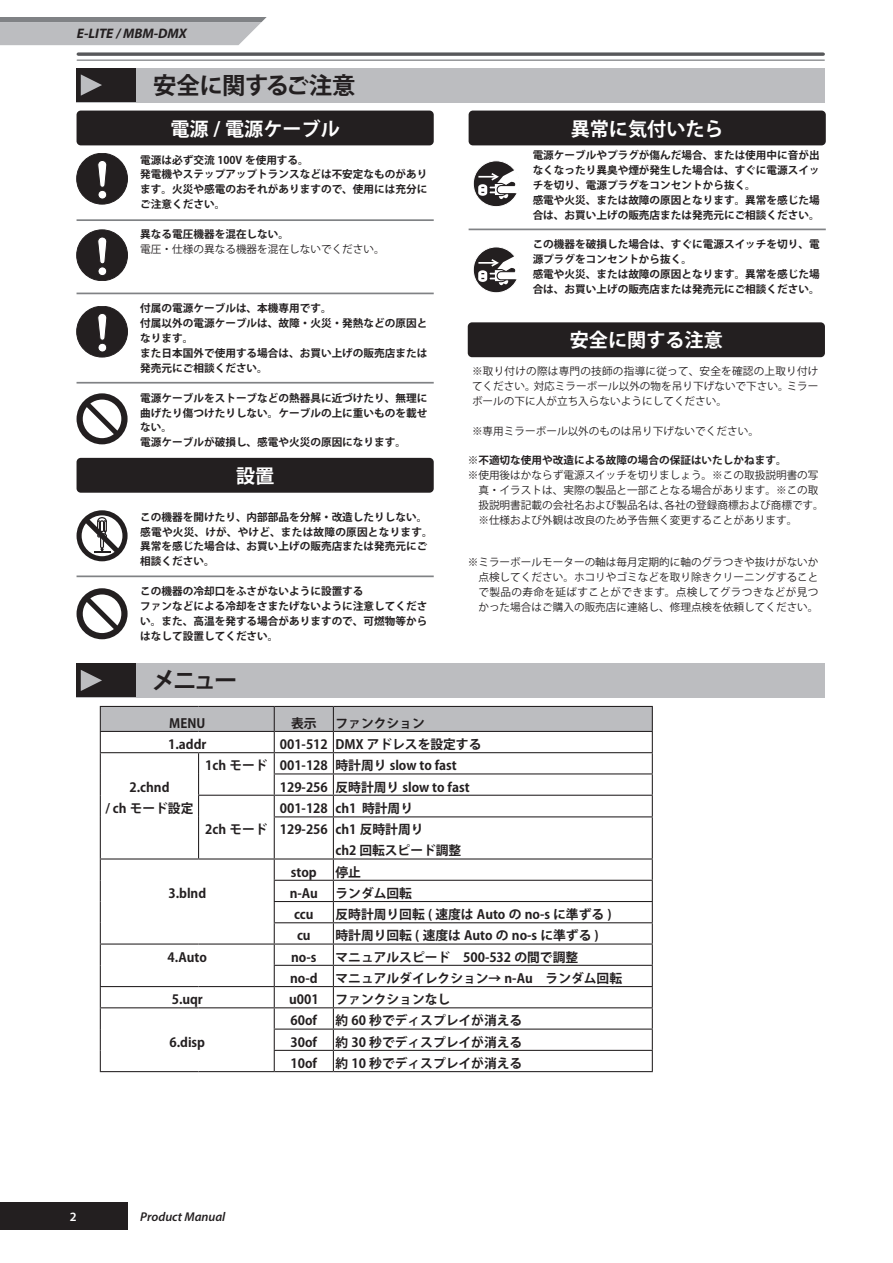
<style>
.page{position:relative;width:893px;height:1263px;background:#fff}
.page>*{position:absolute;margin:0;border:0;box-sizing:border-box;transform-origin:0 0}
.t1{font:700 23.4px "Koz Go Pro";letter-spacing:-.03em;color:#231f20}
.t2{font:700 19.2px "Koz Go Pro";color:#fff}
.t3{font:italic 700 13.8px "Myriad Pro";color:#231f20}
.t4{font:700 12.75px/21.3px "Koz Go Pro";color:#231f20;text-align:center}
.t5{font:italic 600 12.75px "Myriad Pro";color:#231f20}
.t6{font:600 12.75px "Myriad Pro";color:#fff}
.t7{font:700 10.65px/14.9px "Koz Go Pro";color:#231f20}
.t8{font:10.65px/14.9px "Koz Go Pro";color:#231f20;text-align:justify}
</style>
<div class="page">
<svg style="left:0;top:17px;width:267px;height:28px;background:#b5b6b9"></svg>
<div style="left:0;top:1202px;width:128px;height:28px;background:#231f20"></div>
<svg style="left:78px;top:52px;width:745px;height:4px;background:#6f7072"></svg>
<hr style="left:77px;top:60px;width:747px;height:1px;background:#808285">
<svg style="left:100px;top:706px;width:553px;height:365px"></svg>
<hr style="left:100px;top:1071px;width:99px;height:1px;background:#231f20">
<hr style="left:199px;top:1071px;width:75px;height:1px;background:#231f20">
<hr style="left:274px;top:1071px;width:59px;height:1px;background:#231f20">
<hr style="left:333px;top:1071px;width:320px;height:1px;background:#231f20">
<div style="left:77px;top:663px;width:748px;height:34px;background:#bcbdc0"></div>
<div style="left:77px;top:68px;width:748px;height:34px;background:#bcbdc0"></div>
<div style="left:77px;top:663px;width:59px;height:34px;background:#231f20"></div>
<div style="left:77px;top:68px;width:59px;height:34px;background:#231f20"></div>
<svg style="left:81px;top:670px;width:21px;height:21px"></svg>
<svg style="left:81px;top:74px;width:21px;height:22px"></svg>
<div style="left:77px;top:111px;width:357px;height:34px;background:#231f20;border-radius:4px"></div>
<div style="left:77px;top:458px;width:357px;height:35px;background:#231f20;border-radius:4px"></div>
<div style="left:77px;top:153px;width:50px;height:51px;background:#231f20;border-radius:50%"></div>
<div style="left:77px;top:153px;width:51px;height:51px;border:1px solid #231f20;border-radius:50%"></div>
<svg style="left:98px;top:161px;width:9px;height:26px"></svg>
<div style="left:98px;top:190px;width:9px;height:9px;background:#fff;border-radius:50%"></div>
<div style="left:98px;top:190px;width:9px;height:9px;border:1px solid #231f20;border-radius:50%"></div>
<div style="left:77px;top:230px;width:50px;height:51px;background:#231f20;border-radius:50%"></div>
<div style="left:77px;top:230px;width:51px;height:51px;border:1px solid #231f20;border-radius:50%"></div>
<svg style="left:98px;top:237px;width:9px;height:27px"></svg>
<div style="left:98px;top:267px;width:9px;height:9px;background:#fff;border-radius:50%"></div>
<div style="left:98px;top:267px;width:9px;height:9px;border:1px solid #231f20;border-radius:50%"></div>
<svg style="left:77px;top:393px;width:51px;height:51px"></svg>
<hr style="left:77px;top:219px;width:357px;height:2px;background:#808285">
<hr style="left:77px;top:293px;width:357px;height:1px;background:#808285">
<hr style="left:77px;top:382px;width:357px;height:2px;background:#808285">
<hr style="left:77px;top:575px;width:357px;height:2px;background:#808285">
<svg style="left:77px;top:510px;width:51px;height:51px"></svg>
<svg style="left:77px;top:588px;width:51px;height:51px"></svg>
<div style="left:77px;top:306px;width:50px;height:51px;background:#231f20;border-radius:50%"></div>
<div style="left:77px;top:306px;width:51px;height:51px;border:1px solid #231f20;border-radius:50%"></div>
<svg style="left:98px;top:314px;width:9px;height:26px"></svg>
<div style="left:98px;top:343px;width:9px;height:9px;background:#fff;border-radius:50%"></div>
<div style="left:98px;top:343px;width:9px;height:9px;border:1px solid #231f20;border-radius:50%"></div>
<svg style="left:473px;top:161px;width:46px;height:46px"></svg>
<div style="left:473px;top:161px;width:46px;height:46px;border:1px solid #fff;border-radius:50%"></div>
<svg style="left:478px;top:170px;width:41px;height:31px"></svg>
<div style="left:469px;top:111px;width:357px;height:34px;background:#231f20;border-radius:4px"></div>
<div style="left:468px;top:322px;width:357px;height:35px;background:#231f20;border-radius:4px"></div>
<svg style="left:473px;top:247px;width:46px;height:46px"></svg>
<div style="left:473px;top:247px;width:46px;height:46px;border:1px solid #fff;border-radius:50%"></div>
<svg style="left:478px;top:256px;width:41px;height:31px"></svg>
<hr style="left:469px;top:229px;width:357px;height:1px;background:#808285">
<p class="t3" style="left:77px;top:25px;width:111px">E-LITE / MBM-DMX</p>
<h1 class="t1" style="left:153px;top:70px;width:204px">安全に関するご注意</h1>
<h2 class="t2" style="left:170px;top:116px;width:171px">電源 / 電源ケーブル</h2>
<p class="t7" style="left:140px;top:153px;width:289px">電源は必ず交流 100V を使用する。<br>発電機やステップアップトランスなどは不安定なものがあります。火災や感電のおそれがありますので、使用には充分にご注意ください。</p>
<p class="t7" style="left:140px;top:227px;width:150px">異なる電圧機器を混在しない。</p>
<p class="t8" style="left:140px;top:242px;width:246px">電圧・仕様の異なる機器を混在しないでください。</p>
<p class="t7" style="left:140px;top:302px;width:289px">付属の電源ケーブルは、本機専用です。<br>付属以外の電源ケーブルは、故障・火災・発熱などの原因となります。<br>また日本国外で使用する場合は、お買い上げの販売店または発売元にご相談ください。</p>
<p class="t7" style="left:140px;top:391px;width:289px">電源ケーブルをストーブなどの熱器具に近づけたり、無理に曲げたり傷つけたりしない。ケーブルの上に重いものを載せない。<br>電源ケーブルが破損し、感電や火災の原因になります。</p>
<h2 class="t2" style="left:236px;top:463px;width:40px">設置</h2>
<p class="t7" style="left:140px;top:510px;width:294px">この機器を開けたり、内部部品を分解・改造したりしない。感電や火災、けが、やけど、または故障の原因となります。異常を感じた場合は、お買い上げの販売店または発売元にご相談ください。</p>
<p class="t7" style="left:140px;top:584px;width:289px">この機器の冷却口をふさがないように設置する<br>ファンなどによる冷却をさまたげないように注意してください。また、高温を発する場合がありますので、可燃物等からはなして設置してください。</p>
<h1 class="t1" style="left:152px;top:666px;width:87px">メニュー</h1>
<h2 class="t2" style="left:571px;top:116px;width:155px">異常に気付いたら</h2>
<p class="t7" style="left:533px;top:148px;width:289px">電源ケーブルやプラグが傷んだ場合、または使用中に音が出なくなったり異臭や煙が発生した場合は、すぐに電源スイッチを切り、電源プラグをコンセントから抜く。<br>感電や火災、または故障の原因となります。異常を感じた場合は、お買い上げの販売店または発売元にご相談ください。</p>
<p class="t7" style="left:533px;top:238px;width:289px">この機器を破損した場合は、すぐに電源スイッチを切り、電源プラグをコンセントから抜く。<br>感電や火災、または故障の原因となります。異常を感じた場合は、お買い上げの販売店または発売元にご相談ください。</p>
<h2 class="t2" style="left:570px;top:328px;width:155px">安全に関する注意</h2>
<p class="t8" style="left:472px;top:364px;width:348px">※取り付けの際は専門の技師の指導に従って、安全を確認の上取り付けてください。対応ミラーボール以外の物を吊り下げないで下さい。ミラーボールの下に人が立ち入らないようにしてください。</p>
<p class="t8" style="left:472px;top:424px;width:289px">※専用ミラーボール以外のものは吊り下げないでください。</p>
<p class="t7" style="left:468px;top:454px;width:320px">※不適切な使用や改造による故障の場合の保証はいたしかねます。</p>
<p class="t8" style="left:478px;top:468px;width:347px;text-align:left;text-indent:-11px">※使用後はかならず電源スイッチを切りましょう。※この取扱説明書の写真・イラストは、実際の製品と一部ことなる場合があります。※この取扱説明書記載の会社名および製品名は、各社の登録商標および商標です。※仕様および外観は改良のため予告無く変更することがあります。</p>
<p class="t8" style="left:478px;top:555px;width:342px;text-indent:-11px">※ミラーボールモーターの軸は毎月定期的に軸のグラつきや抜けがないか点検してください。ホコリやゴミなどを取り除きクリーニングすることで製品の寿命を延ばすことができます。点検してグラつきなどが見つかった場合はご購入の販売店に連絡し、修理点検を依頼してください。</p>
<p class="t4" style="left:169px;top:713px;width:38px">MENU</p>
<p class="t4" style="left:291px;top:713px;width:27px">表示</p>
<p class="t4" style="left:336px;top:713px;width:91px">ファンクション</p>
<p class="t4" style="left:168px;top:734px;width:40px">1.addr</p>
<p class="t4" style="left:280px;top:734px;width:203px">001-512 DMX アドレスを設定する</p>
<p class="t4" style="left:105px;top:777px;width:90px">2.chnd<br>/ ch モード設定</p>
<p class="t4" style="left:280px;top:756px;width:191px;text-align:left;text-indent:-75px">1ch モード 001-128 時計周り slow to fast<br>129-256 反時計周り slow to fast</p>
<p class="t4" style="left:205px;top:819px;width:64px">2ch モード</p>
<p class="t4" style="left:280px;top:798px;width:148px">001-128 ch1 時計周り　</p>
<p class="t4" style="left:280px;top:819px;width:145px">129-256 ch1 反時計周り</p>
<p class="t4" style="left:336px;top:841px;width:127px">ch2 回転スピード調整</p>
<p class="t4" style="left:168px;top:883px;width:39px">3.blnd</p>
<p class="t4" style="left:291px;top:862px;width:27px">stop</p>
<p class="t4" style="left:336px;top:862px;width:27px">停止</p>
<p class="t4" style="left:290px;top:883px;width:30px">n-Au</p>
<p class="t4" style="left:336px;top:883px;width:78px">ランダム回転</p>
<p class="t4" style="left:294px;top:905px;width:21px">ccu</p>
<p class="t4" style="left:336px;top:905px;width:278px">反時計周り回転 ( 速度は Auto の no-s に準ずる )</p>
<p class="t4" style="left:297px;top:926px;width:15px">cu</p>
<p class="t4" style="left:336px;top:926px;width:265px">時計周り回転 ( 速度は Auto の no-s に準ずる )</p>
<p class="t4" style="left:168px;top:947px;width:41px">4.Auto</p>
<p class="t4" style="left:291px;top:947px;width:27px">no-s</p>
<p class="t4" style="left:336px;top:947px;width:244px">マニュアルスピード　500-532 の間で調整</p>
<p class="t4" style="left:290px;top:968px;width:29px">no-d</p>
<p class="t4" style="left:336px;top:968px;width:288px">マニュアルダイレクション→ n-Au　ランダム回転</p>
<p class="t4" style="left:172px;top:990px;width:33px">5.uqr</p>
<p class="t4" style="left:289px;top:990px;width:31px">u001</p>
<p class="t4" style="left:336px;top:990px;width:116px">ファンクションなし</p>
<p class="t4" style="left:169px;top:1032px;width:37px">6.disp</p>
<p class="t4" style="left:290px;top:1011px;width:28px">60of</p>
<p class="t4" style="left:335px;top:1011px;width:188px">約 60 秒でディスプレイが消える</p>
<p class="t4" style="left:290px;top:1032px;width:28px">30of</p>
<p class="t4" style="left:335px;top:1032px;width:188px">約 30 秒でディスプレイが消える</p>
<p class="t4" style="left:290px;top:1053px;width:28px">10of</p>
<p class="t4" style="left:335px;top:1053px;width:188px">約 10 秒でディスプレイが消える</p>
<p class="t6" style="left:70px;top:1208px;width:8px">2</p>
<p class="t5" style="left:140px;top:1208px;width:87px">Product Manual</p>
</div>
